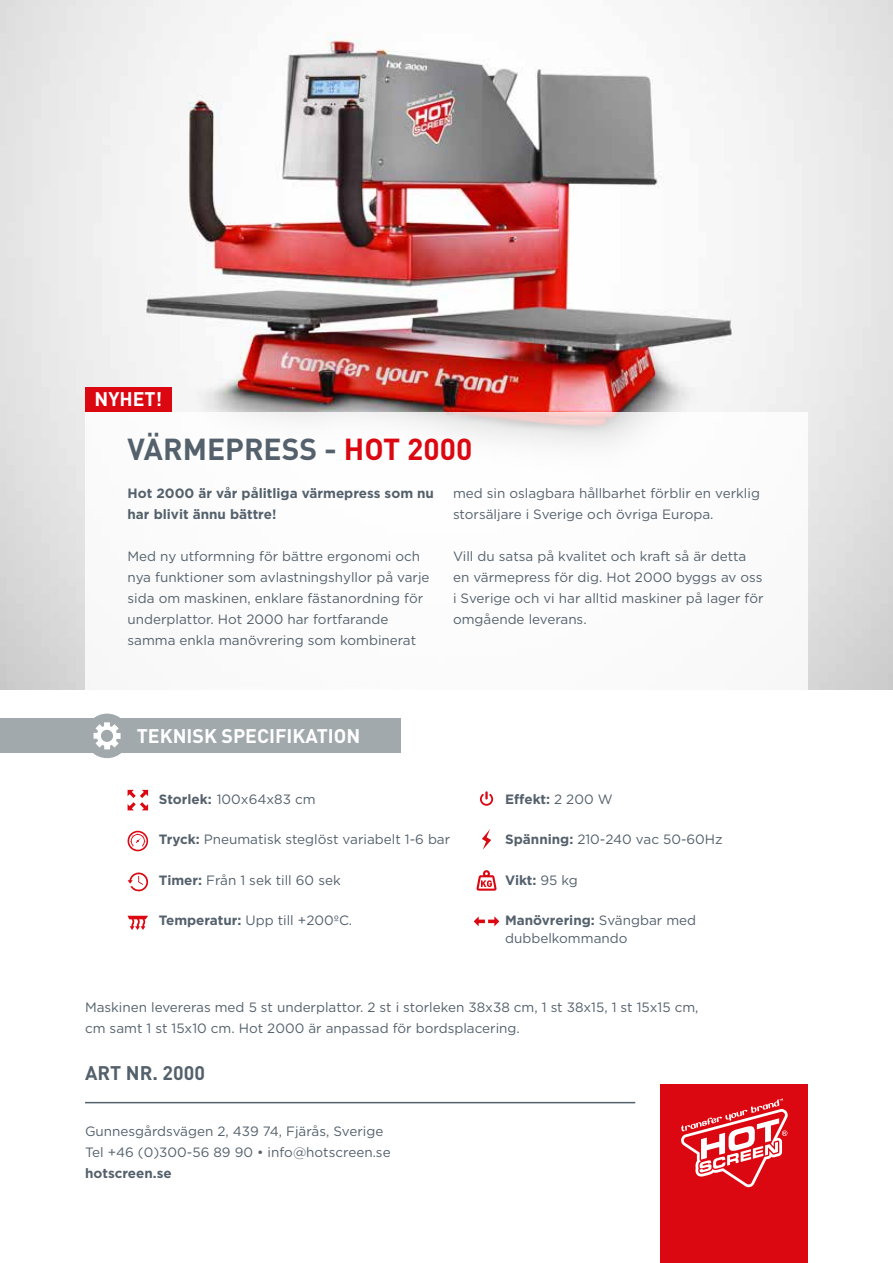
<style>
.page{position:relative;width:893px;height:1263px;background:#fff}
.page>*{position:absolute;margin:0;border:0;box-sizing:border-box;transform-origin:0 0}
.t1{font:700 30px "DIN";color:#54616c}
.t2{font:700 19.5px "DIN";color:#fff}
.t3{font:700 19.5px "DIN";color:#54616c}
.t4{font:13.5px/21px "Gotham";color:#54616c}
.t5{font:700 13.5px/21px "Gotham";color:#54616c}
.s1{color:#db0812}
.s2{font-weight:700}
.s3{font-weight:400}
</style>
<div class="page">
<hr style="left:85px;top:1102px;width:550px;height:1px;background:#54616c">
<div style="left:661px;top:1084px;width:147px;height:179px;background:#db0812"></div>
<svg style="left:681px;top:1098px;width:107px;height:89px"></svg>
<div style="left:0;top:719px;width:401px;height:34px;background:#a2a9ad"></div>
<img style="left:0;top:0;width:893px;height:690px">
<div style="left:85px;top:714px;width:44px;height:44px;background:#a2a9ad;border-radius:50%"></div>
<svg style="left:94px;top:722px;width:27px;height:27px"></svg>
<div style="left:85px;top:412px;width:723px;height:278px;background:#fff"></div>
<svg style="left:128px;top:790px;width:20px;height:20px"></svg>
<svg style="left:128px;top:831px;width:20px;height:20px"></svg>
<svg style="left:128px;top:872px;width:20px;height:19px"></svg>
<svg style="left:128px;top:916px;width:20px;height:14px"></svg>
<svg style="left:480px;top:791px;width:13px;height:15px"></svg>
<svg style="left:482px;top:829px;width:9px;height:21px"></svg>
<svg style="left:476px;top:870px;width:20px;height:21px"></svg>
<svg style="left:474px;top:916px;width:25px;height:10px"></svg>
<div style="left:85px;top:387px;width:87px;height:25px;background:#db0812"></div>
<h2 class="t2" style="left:95px;top:386px;width:69px">NYHET!</h2>
<h1 class="t1" style="left:128px;top:430px;width:346px">VÄRMEPRESS - <span class="s1">HOT 2000</span></h1>
<p class="t5" style="left:128px;top:482px;width:308px">Hot 2000 är vår pålitliga värmepress som nu har blivit ännu bättre!</p>
<p class="t4" style="left:128px;top:545px;width:304px">Med ny utformning för bättre ergonomi och nya funktioner som avlastningshyllor på varje sida om maskinen, enklare fästanordning för underplattor. Hot 2000 har fortfarande samma enkla manövrering som kombinerat</p>
<p class="t4" style="left:453px;top:482px;width:308px">med sin oslagbara hållbarhet förblir en verklig storsäljare i Sverige och övriga Europa.</p>
<p class="t4" style="left:453px;top:545px;width:312px">Vill du satsa på kvalitet och kraft så är detta en värmepress för dig. Hot 2000 byggs av oss i Sverige och vi har alltid maskiner på lager för omgående leverans.</p>
<h2 class="t2" style="left:137px;top:723px;width:225px">TEKNISK SPECIFIKATION</h2>
<p class="t4" style="left:159px;top:788px;width:158px"><span class="s2">Storlek:</span> 100x64x83 cm</p>
<p class="t4" style="left:159px;top:828px;width:293px"><span class="s2">Tryck:</span> Pneumatisk steglöst variabelt 1-6 bar</p>
<p class="t4" style="left:159px;top:869px;width:183px"><span class="s2">Timer:</span> Från 1 sek till 60 sek</p>
<p class="t4" style="left:159px;top:909px;width:195px"><span class="s2">Temperatur:</span> Upp till +200ºC.</p>
<p class="t5" style="left:505px;top:788px;width:109px">Effekt: <span class="s3">2 200 W</span></p>
<p class="t4" style="left:505px;top:828px;width:219px"><span class="s2">Spänning:</span> 210-240 vac 50-60Hz</p>
<p class="t5" style="left:505px;top:869px;width:74px">Vikt: <span class="s3">95 kg</span></p>
<p class="t4" style="left:505px;top:911px;width:192px;line-height:18px"><span class="s2">Manövrering:</span> Svängbar med dubbelkommando</p>
<p class="t4" style="left:85px;top:996px;width:615px">Maskinen levereras med 5 st underplattor. 2 st i storleken 38x38 cm, 1 st 38x15, 1 st 15x15 cm, cm samt 1 st 15x10 cm. Hot 2000 är anpassad för bordsplacering.</p>
<h2 class="t3" style="left:85px;top:1060px;width:121px">ART NR. 2000</h2>
<p class="t4" style="left:85px;top:1120px;width:307px">Gunnesgårdsvägen 2, 439 74, Fjärås, Sverige<br>Tel +46 (0)300-56 89 90 • info@hotscreen.se</p>
<p class="t5" style="left:85px;top:1162px;width:88px">hotscreen.se</p>
</div>
